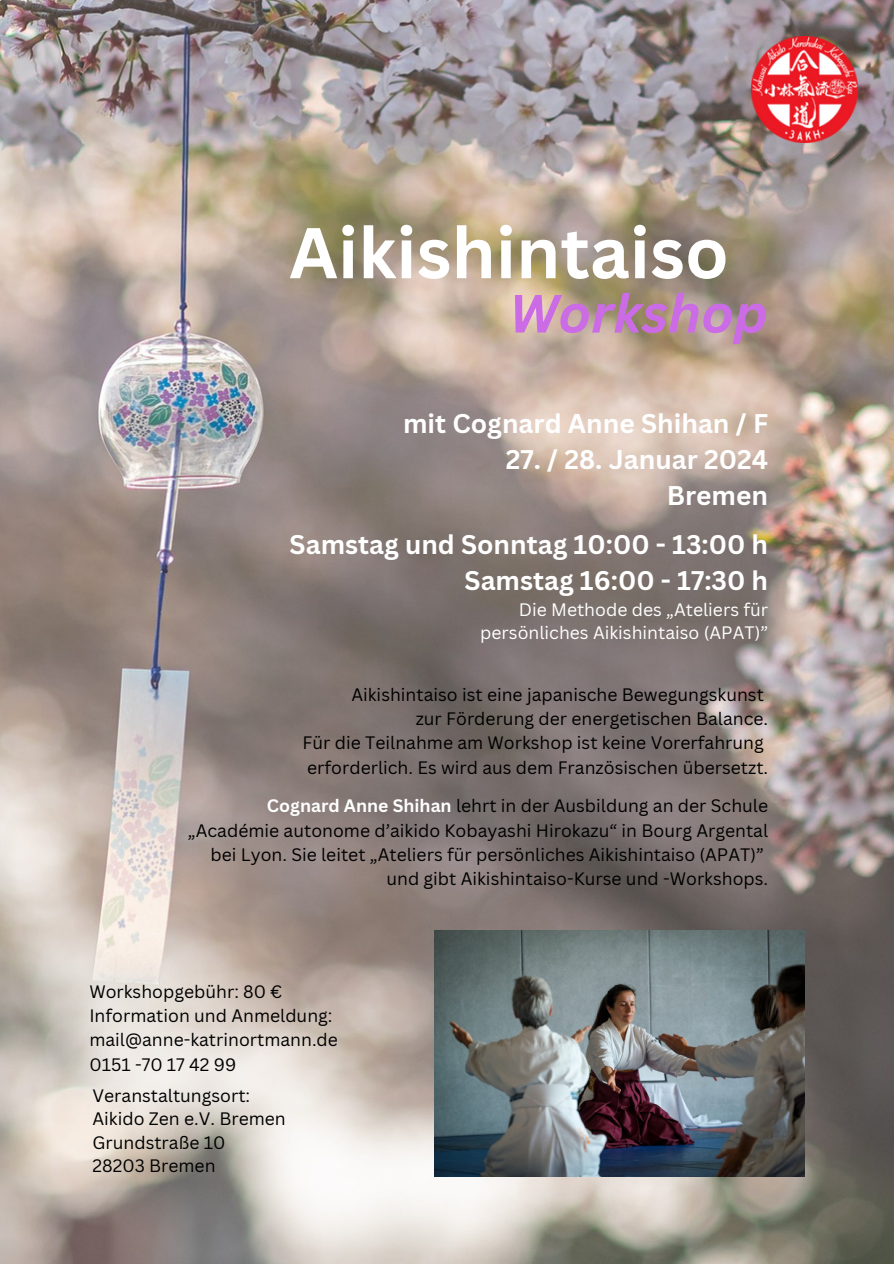
<style>
.page{position:relative;width:894px;height:1264px;background:#fff}
.page>*{position:absolute;margin:0;border:0;box-sizing:border-box;transform-origin:0 0}
.t1{font:700 70.2px "Canva Sans";color:#fff}
.t2{font:italic 700 52.65px "Canva Sans";color:#cb6ce6}
.t3{font:700 26.25px "Canva Sans";color:#fff}
.t4{font:17.55px/24.3px "Canva Sans";color:#000;text-align:right}
.t5{font:17.55px "Canva Sans";color:#fff}
.s1{font-weight:700;color:#fff}
</style>
<div class="page">
<img style="left:0;top:0;width:893px;height:1262px">
<img style="left:751px;top:37px;width:106px;height:105px">
<img style="left:434px;top:930px;width:369px;height:246px">
<p class="t1" style="left:289px;top:203px;width:441px">Aikishintaiso</p>
<p class="t2" style="left:509px;top:276px;width:260px">Workshop</p>
<p class="t3" style="left:403px;top:405px;width:366px">mit Cognard Anne Shihan / F</p>
<p class="t3" style="left:505px;top:441px;width:264px">27. / 28. Januar 2024</p>
<p class="t3" style="left:666px;top:477px;width:103px">Bremen</p>
<p class="t3" style="left:289px;top:526px;width:480px">Samstag und Sonntag 10:00 - 13:00 h</p>
<p class="t3" style="left:464px;top:562px;width:305px">Samstag 16:00 - 17:30 h</p>
<p class="t5" style="left:518px;top:597px;width:251px">Die Methode des „Ateliers für</p>
<p class="t5" style="left:480px;top:620px;width:289px">persönliches Aikishintaiso (APAT)”</p>
<p class="t4" style="left:351px;top:681px;width:414px">Aikishintaiso ist eine japanische Bewegungskunst</p>
<p class="t4" style="left:415px;top:706px;width:354px">zur Förderung der energetischen Balance.</p>
<p class="t4" style="left:302px;top:730px;width:462px">Für die Teilnahme am Workshop ist keine Vorerfahrung</p>
<p class="t4" style="left:307px;top:754px;width:462px">erforderlich. Es wird aus dem Französischen übersetzt.</p>
<p class="t4" style="left:188px;top:793px;width:581px"><span class="s1">Cognard Anne Shihan</span> lehrt in der Ausbildung an der Schule „Académie autonome d’aikido Kobayashi Hirokazu“ in Bourg Argental bei Lyon. Sie leitet „Ateliers für persönliches Aikishintaiso (APAT)”</p>
<p class="t4" style="left:386px;top:866px;width:383px">und gibt Aikishintaiso-Kurse und -Workshops.</p>
<p class="t4" style="left:89px;top:978px;width:194px">Workshopgebühr: 80 €</p>
<p class="t4" style="left:89px;top:1003px;width:245px">Information und Anmeldung:</p>
<p class="t4" style="left:89px;top:1027px;width:250px">mail@anne-katrinortmann.de</p>
<p class="t4" style="left:89px;top:1051px;width:148px">0151 -70 17 42 99</p>
<p class="t4" style="left:92px;top:1082px;width:159px">Veranstaltungsort:</p>
<p class="t4" style="left:92px;top:1106px;width:195px">Aikido Zen e.V. Bremen</p>
<p class="t4" style="left:92px;top:1129px;width:134px">Grundstraße 10</p>
<p class="t4" style="left:92px;top:1153px;width:125px">28203 Bremen</p>
</div>
